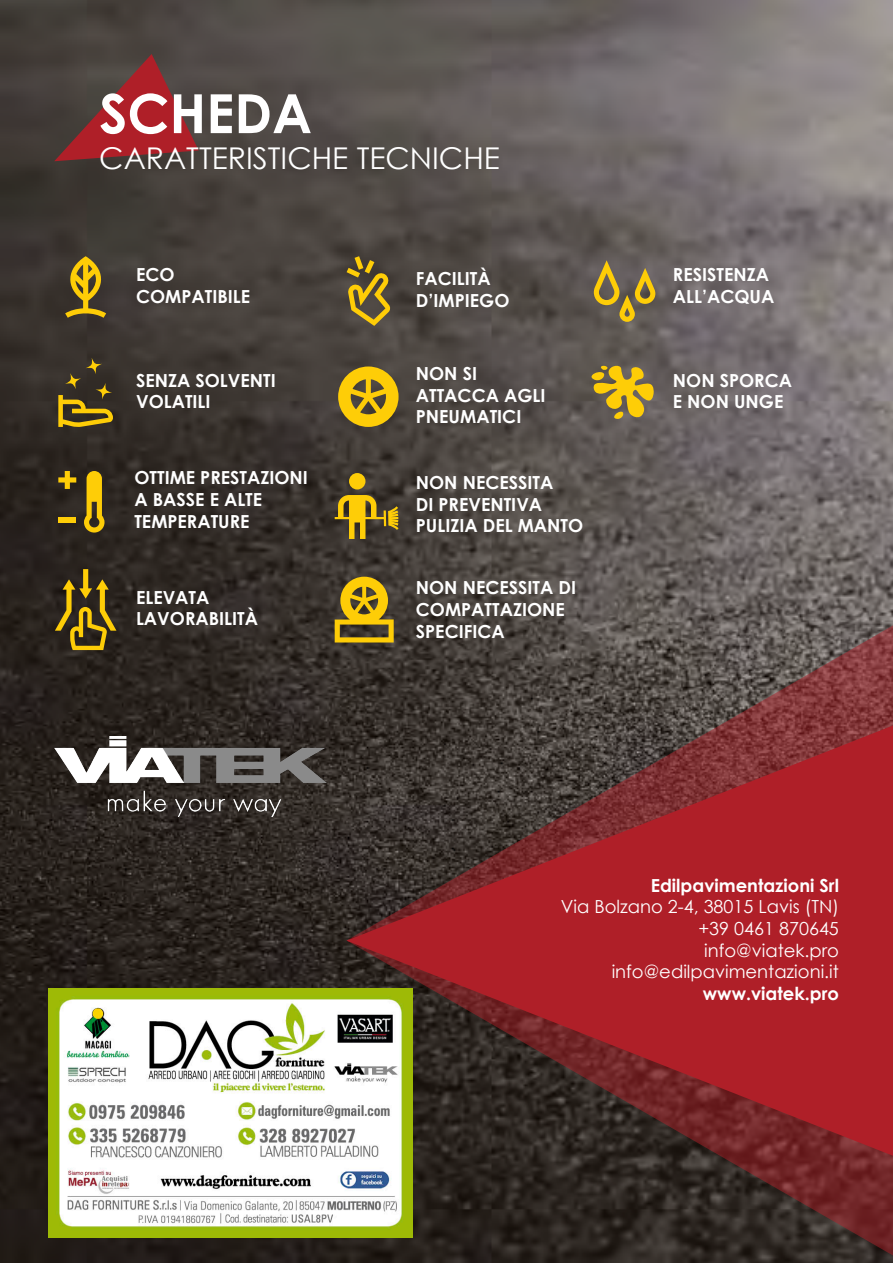
<style>
.page{position:relative;width:893px;height:1263px;background:#fff}
.page>*{position:absolute;margin:0;border:0;box-sizing:border-box;transform-origin:0 0}
.t1{font:700 54px "Century Gothic";color:#fff}
.t2{font:30px "Century Gothic";color:#fff}
.t3{font:700 18px/21.6px "Century Gothic";color:#fff}
.t4{font:18px "Century Gothic";color:#fff}
</style>
<div class="page">
<img style="left:0;top:0;width:893px;height:1263px">
<svg style="left:54px;top:54px;width:145px;height:107px;background:#783234"></svg>
<svg style="left:347px;top:618px;width:546px;height:645px;background:#483734"></svg>
<svg style="left:347px;top:725px;width:546px;height:431px;background:#7f272a"></svg>
<svg style="left:347px;top:256px;width:44px;height:70px;background:#816e2d"></svg>
<img style="left:54px;top:737px;width:272px;height:80px">
<svg style="left:55px;top:569px;width:61px;height:81px;background:#625018"></svg>
<svg style="left:84px;top:471px;width:21px;height:62px"></svg>
<div style="left:58px;top:517px;width:18px;height:5px;background:#fecd07"></div>
<svg style="left:58px;top:471px;width:18px;height:18px"></svg>
<svg style="left:65px;top:256px;width:41px;height:62px;background:#887120"></svg>
<svg style="left:594px;top:260px;width:61px;height:62px;background:#8b7943"></svg>
<svg style="left:58px;top:358px;width:55px;height:69px;background:#605021"></svg>
<svg style="left:338px;top:366px;width:61px;height:61px;background:#b7961b"></svg>
<svg style="left:335px;top:577px;width:59px;height:65px;background:#a2851b"></svg>
<svg style="left:591px;top:365px;width:63px;height:54px;background:#ac9132"></svg>
<div style="left:349px;top:473px;width:16px;height:16px;background:#fecd07;border-radius:50%"></div>
<svg style="left:335px;top:495px;width:64px;height:44px;background:#8b731e"></svg>
<img style="left:48px;top:988px;width:365px;height:250px">
<p class="t1" style="left:99px;top:73px;width:214px">SCHEDA</p>
<p class="t2" style="left:99px;top:137px;width:402px">CARATTERISTICHE TECNICHE</p>
<p class="t3" style="left:136px;top:263px;width:40px">ECO</p>
<p class="t3" style="left:136px;top:285px;width:116px">COMPATIBILE</p>
<p class="t3" style="left:136px;top:368px;width:141px">SENZA SOLVENTI</p>
<p class="t3" style="left:136px;top:390px;width:76px">VOLATILI</p>
<p class="t3" style="left:134px;top:466px;width:175px">OTTIME PRESTAZIONI<br>A BASSE E ALTE</p>
<p class="t3" style="left:134px;top:509px;width:117px">TEMPERATURE</p>
<p class="t3" style="left:136px;top:586px;width:75px">ELEVATA</p>
<p class="t3" style="left:136px;top:607px;width:124px">LAVORABILITÀ</p>
<p class="t3" style="left:416px;top:267px;width:76px">FACILITÀ</p>
<p class="t3" style="left:416px;top:289px;width:95px">D’IMPIEGO</p>
<p class="t3" style="left:416px;top:362px;width:63px">NON SI</p>
<p class="t3" style="left:416px;top:383px;width:131px">ATTACCA AGLI</p>
<p class="t3" style="left:416px;top:405px;width:107px">PNEUMATICI</p>
<p class="t3" style="left:416px;top:471px;width:139px">NON NECESSITA</p>
<p class="t3" style="left:416px;top:492px;width:169px">DI PREVENTIVA<br>PULIZIA DEL MANTO</p>
<p class="t3" style="left:416px;top:576px;width:162px">NON NECESSITA DI<br>COMPATTAZIONE<br>SPECIFICA</p>
<p class="t3" style="left:673px;top:263px;width:98px">RESISTENZA</p>
<p class="t3" style="left:673px;top:285px;width:103px">ALL’ACQUA</p>
<p class="t3" style="left:673px;top:368px;width:121px">NON SPORCA</p>
<p class="t3" style="left:673px;top:390px;width:112px">E NON UNGE</p>
<p class="t3" style="left:651px;top:874px;width:190px">Edilpavimentazioni Srl</p>
<p class="t4" style="left:561px;top:894px;width:280px">Via Bolzano 2-4, 38015 Lavis (TN)</p>
<p class="t4" style="left:698px;top:916px;width:142px">+39 0461 870645</p>
<p class="t4" style="left:704px;top:937px;width:136px">info@viatek.pro</p>
<p class="t4" style="left:612px;top:959px;width:229px">info@edilpavimentazioni.it</p>
<p class="t3" style="left:703px;top:982px;width:138px">www.viatek.pro</p>
</div>
